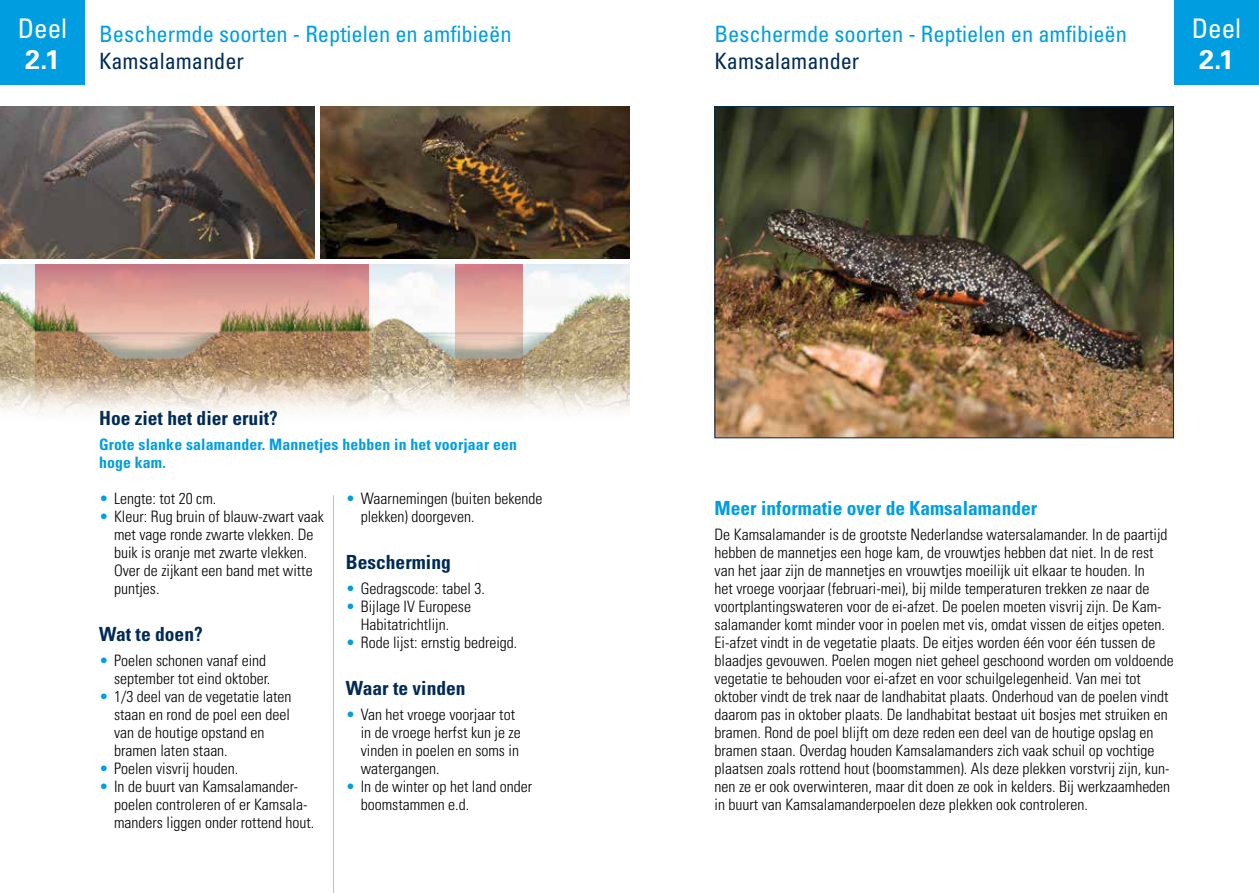
<style>
.page{position:relative;width:1259px;height:893px;background:#fff}
.page>*{position:absolute;margin:0;border:0;box-sizing:border-box;transform-origin:0 0}
.t1{font:condensed 27px/31.5px "Univers";color:#fff}
.t2{font:700 27px "Univers";color:#fff}
.t3{font:condensed 22.5px/27px "Univers";color:#009ee0}
.t4{font:700 condensed 19.5px "Univers";color:#002b55}
.t5{font:700 condensed 19.5px "Univers";color:#009ee0}
.t6{font:300 condensed 15.75px/18px "Univers";color:#000}
.t7{font:700 condensed 15.75px/18px "Univers";letter-spacing:.01em;color:#009ee0}
.s1{font-weight:700;font-stretch:normal}
.s2{color:#002b55}
.s3{color:#009ee0}
</style>
<div class="page">
<div style="left:1174px;top:0;width:85px;height:85px;background:#009ee0"></div>
<div style="left:0;top:0;width:85px;height:85px;background:#009ee0"></div>
<img style="left:0;top:106px;width:315px;height:152px">
<img style="left:321px;top:106px;width:308px;height:152px">
<hr style="left:333px;top:495px;width:1px;height:398px;background:#84d0f0">
<img style="left:0;top:264px;width:629px;height:149px">
<svg style="left:35px;top:264px;width:334px;height:150px;background:#caa491"></svg>
<svg style="left:455px;top:264px;width:67px;height:149px;background:#d6afa1"></svg>
<img style="left:716px;top:108px;width:456px;height:328px">
<div style="left:714px;top:106px;width:460px;height:332px;border:1px solid #002b55"></div>
<p class="t1" style="left:18px;top:12px;width:51px">Deel<br><span class="s1">2.1</span></p>
<p class="t3" style="left:99px;top:20px;width:414px">Beschermde soorten - Reptielen en amfibieën<br><span class="s2">Kamsalamander</span></p>
<p class="t4" style="left:99px;top:406px;width:180px">Hoe ziet het dier eruit?</p>
<p class="t7" style="left:99px;top:435px;width:419px">Grote slanke salamander. Mannetjes hebben in het voorjaar een hoge kam.</p>
<p class="t6" style="left:99px;top:489px;width:119px"><span class="s3">•</span> Lengte: tot 20 cm.</p>
<p class="t6" style="left:114px;top:507px;width:211px;text-indent:-15px"><span class="s3">•</span> Kleur: Rug bruin of blauw-zwart vaak met vage ronde zwarte vlekken. De buik is oranje met zwarte vlekken.<br>Over de zijkant een band met witte puntjes.</p>
<p class="t4" style="left:99px;top:622px;width:105px">Wat te doen?</p>
<p class="t6" style="left:99px;top:651px;width:173px;text-align:right"><span class="s3">•</span> Poelen schonen vanaf eind september tot eind oktober.</p>
<p class="t6" style="left:114px;top:687px;width:179px;text-indent:-15px"><span class="s3">•</span> 1/3 deel van de vegetatie laten staan en rond de poel een deel van de houtige opstand en bramen laten staan.</p>
<p class="t6" style="left:99px;top:759px;width:141px"><span class="s3">•</span> Poelen visvrij houden.</p>
<p class="t6" style="left:114px;top:777px;width:202px;text-indent:-15px"><span class="s3">•</span> In de buurt van Kamsalamander&shy;poelen controleren of er Kamsala&shy;manders liggen onder rottend hout.</p>
<p class="t6" style="left:361px;top:489px;width:183px;text-indent:-15px"><span class="s3">•</span> Waarnemingen (buiten bekende plekken) doorgeven.</p>
<p class="t4" style="left:346px;top:550px;width:107px">Bescherming</p>
<p class="t6" style="left:346px;top:579px;width:141px"><span class="s3">•</span> Gedragscode: tabel 3.</p>
<p class="t6" style="left:346px;top:597px;width:127px;text-align:center"><span class="s3">•</span> Bijlage IV Europese<br>Habitatrichtlijn.</p>
<p class="t6" style="left:346px;top:633px;width:173px"><span class="s3">•</span> Rode lijst: ernstig bedreigd.</p>
<p class="t4" style="left:346px;top:676px;width:121px">Waar te vinden</p>
<p class="t6" style="left:361px;top:705px;width:162px;text-indent:-15px"><span class="s3">•</span> Van het vroege voorjaar tot in de vroege herfst kun je ze vinden in poelen en soms in watergangen.</p>
<p class="t6" style="left:361px;top:777px;width:173px;text-indent:-15px"><span class="s3">•</span> In de winter op het land onder boomstammen e.d.</p>
<p class="t3" style="left:714px;top:20px;width:414px">Beschermde soorten - Reptielen en amfibieën<br><span class="s2">Kamsalamander</span></p>
<h1 class="t1" style="left:1191px;top:12px;width:51px">Deel</h1>
<h1 class="t2" style="left:1199px;top:42px;width:36px">2.1</h1>
<p class="t5" style="left:714px;top:496px;width:324px">Meer informatie over de Kamsalamander</p>
<p class="t6" style="left:714px;top:525px;width:461px">De Kamsalamander is de grootste Nederlandse watersalamander. In de paartijd hebben de mannetjes een hoge kam, de vrouwtjes hebben dat niet. In de rest van het jaar zijn de mannetjes en vrouwtjes moeilijk uit elkaar te houden. In<br>het vroege voorjaar (februari-mei), bij milde temperaturen trekken ze naar de voortplantingswateren voor de ei-afzet. De poelen moeten visvrij zijn. De Kam&shy;salamander komt minder voor in poelen met vis, omdat vissen de eitjes opeten.<br>Ei-afzet vindt in de vegetatie plaats. De eitjes worden één voor één tussen de blaadjes gevouwen. Poelen mogen niet geheel geschoond worden om voldoende vegetatie te behouden voor ei-afzet en voor schuilgelegenheid. Van mei tot oktober vindt de trek naar de landhabitat plaats. Onderhoud van de poelen vindt daarom pas in oktober plaats. De landhabitat bestaat uit bosjes met struiken en bramen. Rond de poel blijft om deze reden een deel van de houtige opslag en bramen staan. Overdag houden Kamsalamanders zich vaak schuil op vochtige plaatsen zoals rottend hout (boomstammen). Als deze plekken vorstvrij zijn, kun&shy;nen ze er ook overwinteren, maar dit doen ze ook in kelders. Bij werkzaamheden in buurt van Kamsalamanderpoelen deze plekken ook controleren.</p>
</div>
